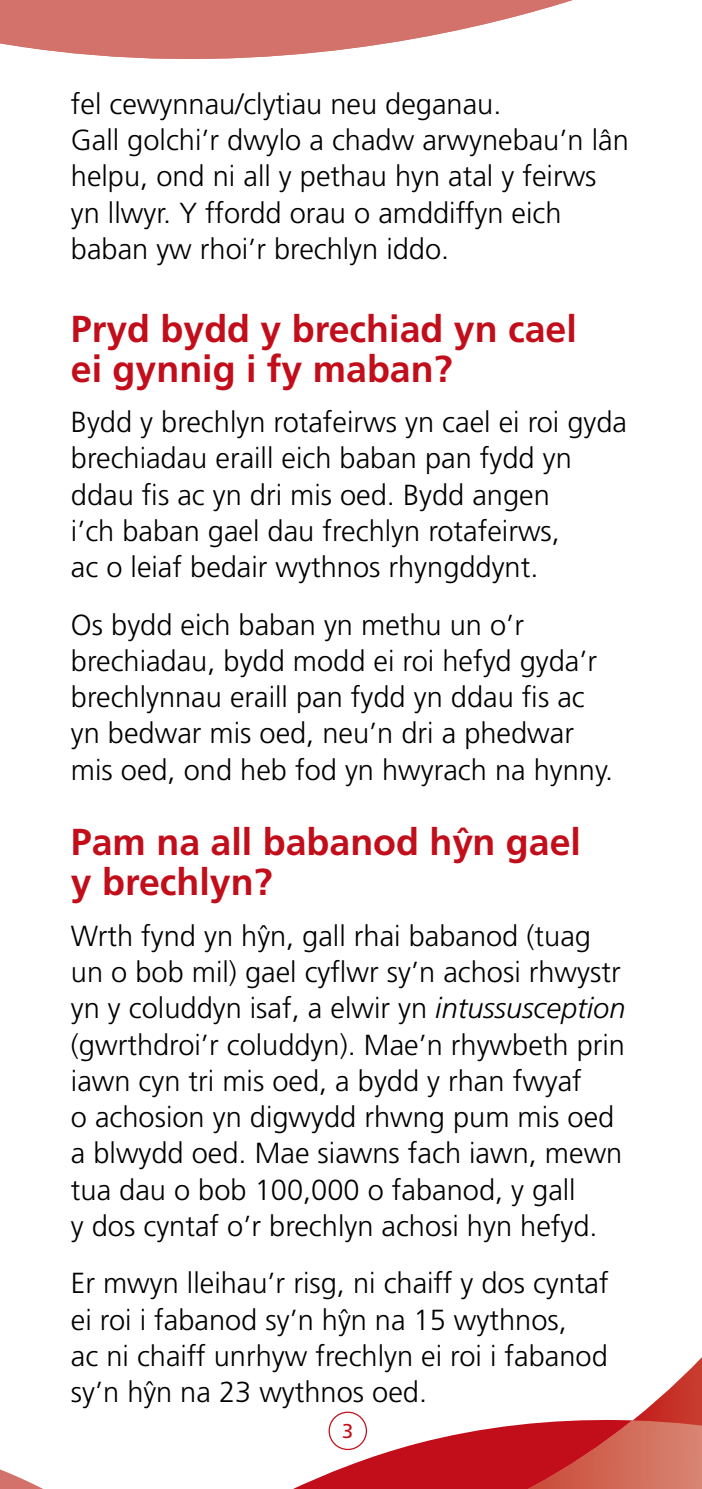
<style>
.page{position:relative;width:702px;height:1489px;background:#fff}
.page>*{position:absolute;margin:0;border:0;box-sizing:border-box;transform-origin:0 0}
.heading{font:700 37.5px/40px "Frutiger LT Std";color:#c20e1a}
.main_text{font:300 29px/36.2px "Frutiger LT Std";color:#000}
.last_para{font:300 29px/36.2px "Frutiger LT Std";color:#000}
.t1{font:20px "Frutiger LT Std";color:#c20e1a}
.s1{font-style:italic}
</style>
<div class="page">
<svg style="left:0;top:1357px;width:702px;height:131px"></svg>
<div style="left:328px;top:1411px;width:39px;height:38px;border:1px solid #c20e1a;border-radius:50%"></div>
<svg style="left:0;top:0;width:573px;height:59px;fill:#d3726a"></svg>
<p class="main_text" style="left:71px;top:86px;width:559px">fel cewynnau/clytiau neu deganau.<br>Gall golchi’r dwylo a chadw arwynebau’n lân helpu, ond ni all y pethau hyn atal y feirws yn llwyr. Y ffordd orau o amddiffyn eich baban yw rhoi’r brechlyn iddo.</p>
<p class="heading" style="left:71px;top:309px;width:507px">Pryd bydd y brechiad yn cael ei gynnig i fy maban?</p>
<p class="main_text" style="left:71px;top:404px;width:557px">Bydd y brechlyn rotafeirws yn cael ei roi gyda brechiadau eraill eich baban pan fydd yn ddau fis ac yn dri mis oed. Bydd angen<br>i’ch baban gael dau frechlyn rotafeirws,<br>ac o leiaf bedair wythnos rhyngddynt.</p>
<p class="last_para" style="left:71px;top:607px;width:544px">Os bydd eich baban yn methu un o’r brechiadau, bydd modd ei roi hefyd gyda’r brechlynnau eraill pan fydd yn ddau fis ac yn bedwar mis oed, neu’n dri a phedwar mis oed, ond heb fod yn hwyrach na hynny.</p>
<p class="heading" style="left:71px;top:822px;width:511px">Pam na all babanod hyˆn gael y brechlyn?</p>
<p class="main_text" style="left:71px;top:917px;width:556px">Wrth fynd yn hyˆn, gall rhai babanod (tuag un o bob mil) gael cyflwr sy’n achosi rhwystr yn y coluddyn isaf, a elwir yn <span class="s1">intussusception </span>(gwrthdroi’r coluddyn). Mae’n rhywbeth prin iawn cyn tri mis oed, a bydd y rhan fwyaf<br>o achosion yn digwydd rhwng pum mis oed a blwydd oed. Mae siawns fach iawn, mewn tua dau o bob 100,000 o fabanod, y gall<br>y dos cyntaf o’r brechlyn achosi hyn hefyd.</p>
<p class="main_text" style="left:71px;top:1265px;width:539px">Er mwyn lleihau’r risg, ni chaiff y dos cyntaf ei roi i fabanod sy’n hyˆn na 15 wythnos,<br>ac ni chaiff unrhyw frechlyn ei roi i fabanod sy’n hyˆn na 23 wythnos oed.</p>
<p class="t1" style="left:342px;top:1419px;width:13px">3</p>
</div>
